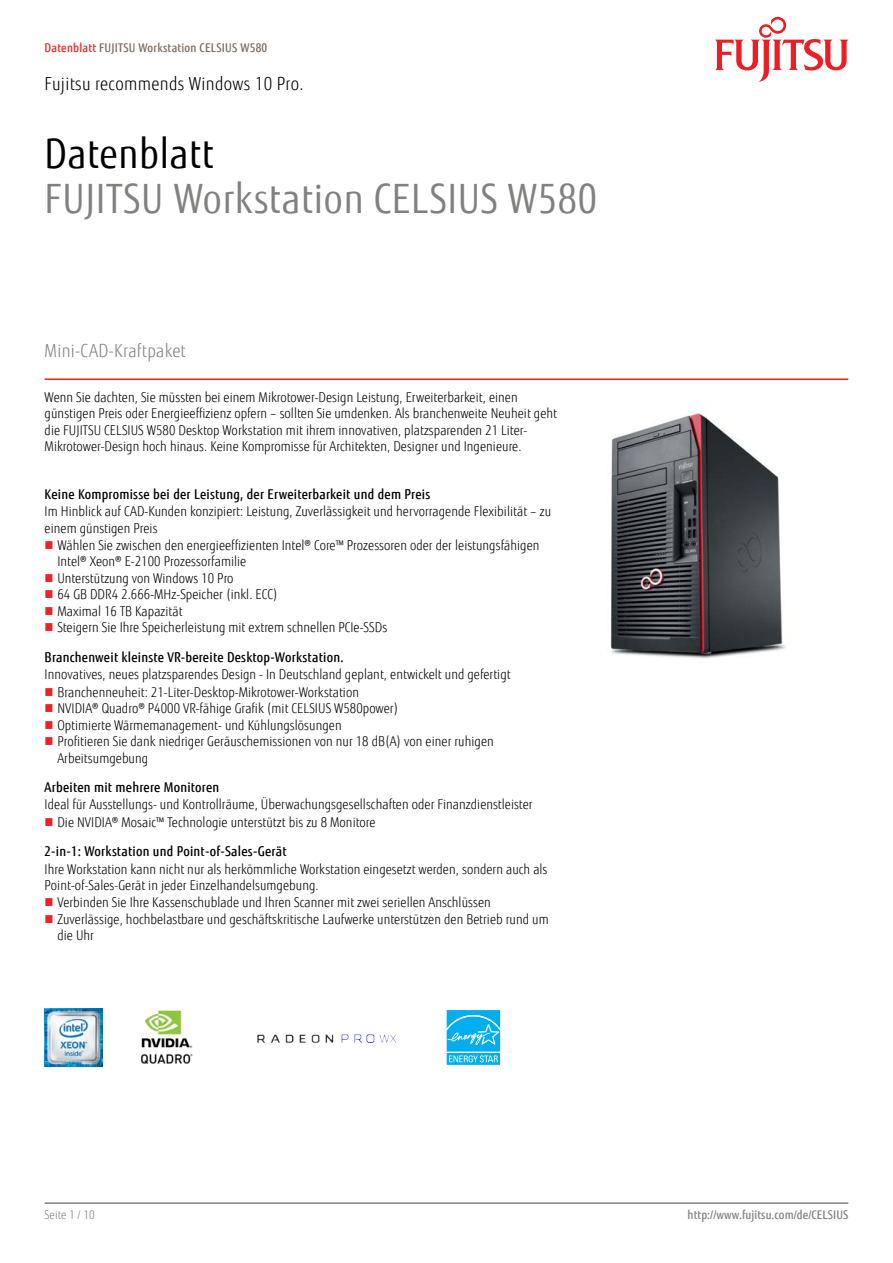
<style>
.page{position:relative;width:893px;height:1263px;background:#fff}
.page>*{position:absolute;margin:0;border:0;box-sizing:border-box;transform-origin:0 0}
.t1{font:40.5px "Fujitsu Sans";letter-spacing:.02em;color:#818280;scale:.9 1}
.t2{font:40.5px "Fujitsu Sans";letter-spacing:.02em;color:#000;scale:.9 1}
.t3{font:300 18px "Fujitsu Sans";letter-spacing:.02em;color:#000;scale:.9 1}
.t4{font:300 18px "Fujitsu Sans";letter-spacing:.02em;color:#818280;scale:.9 1}
.t5{font:300 13.5px/16.5px "Fujitsu Sans";letter-spacing:.005em;color:#000;scale:.9 1}
.t6{font:500 13.5px "Fujitsu Sans";letter-spacing:.02em;color:#000;scale:.9 1}
.t7{font:500 12px "Fujitsu Sans";letter-spacing:.02em;color:#79695e;scale:.9 1}
.t8{font:500 12px "Fujitsu Sans";letter-spacing:.005em;color:#818280;scale:.9 1}
.t9{font:300 12px "Fujitsu Sans";letter-spacing:.005em;color:#818280;scale:.9 1}
.s1{color:#e92425}
</style>
<div class="page">
<hr style="left:45px;top:1202px;width:803px;height:2px;background:#818280">
<hr style="left:45px;top:378px;width:803px;height:2px;background:#ed1d24">
<svg style="left:715px;top:17px;width:133px;height:65px"></svg>
<img style="left:610px;top:411px;width:175px;height:247px">
<img style="left:45px;top:1009px;width:57px;height:57px">
<img style="left:141px;top:1010px;width:52px;height:54px">
<img style="left:257px;top:1034px;width:140px;height:9px">
<svg style="left:446px;top:1010px;width:55px;height:55px;background:#32bdf1"></svg>
<p class="t7" style="left:45px;top:40px;width:249px"><span class="s1">Datenblatt</span> FUJITSU Workstation CELSIUS W580</p>
<h2 class="t3" style="left:45px;top:73px;width:289px">Fujitsu recommends Windows 10 Pro.</h2>
<h1 class="t2" style="left:45px;top:130px;width:189px">Datenblatt</h1>
<h1 class="t1" style="left:45px;top:175px;width:615px">FUJITSU Workstation CELSIUS W580</h1>
<h2 class="t4" style="left:45px;top:340px;width:158px">Mini-CAD-Kraftpaket</h2>
<p class="t5" style="left:45px;top:389px;width:571px">Wenn Sie dachten, Sie müssten bei einem Mikrotower-Design Leistung, Erweiterbarkeit, einen günstigen Preis oder Energieeffizienz opfern – sollten Sie umdenken. Als branchenweite Neuheit geht die FUJITSU CELSIUS W580 Desktop Workstation mit ihrem innovativen, platzsparenden 21 Liter-Mikrotower-Design hoch hinaus. Keine Kompromisse für Architekten, Designer und Ingenieure.</p>
<p class="t6" style="left:45px;top:486px;width:430px">Keine Kompromisse bei der Leistung, der Erweiterbarkeit und dem Preis</p>
<p class="t5" style="left:45px;top:503px;width:564px">Im Hinblick auf CAD-Kunden konzipiert: Leistung, Zuverlässigkeit und hervorragende Flexibilität – zu einem günstigen Preis</p>
<p class="t5" style="left:57px;top:537px;width:537px">Wählen Sie zwischen den energieeffizienten Intel® Core™ Prozessoren oder der leistungsfähigen Intel® Xeon® E-2100 Prozessorfamilie<br>Unterstützung von Windows 10 Pro<br>64 GB DDR4 2.666-MHz-Speicher (inkl. ECC)<br>Maximal 16 TB Kapazität<br>Steigern Sie Ihre Speicherleistung mit extrem schnellen PCIe-SSDs</p>
<p class="t6" style="left:45px;top:649px;width:334px">Branchenweit kleinste VR-bereite Desktop-Workstation.</p>
<p class="t5" style="left:57px;top:666px;width:505px;text-indent:-13px">Innovatives, neues platzsparendes Design - In Deutschland geplant, entwickelt und gefertigt Branchenneuheit: 21-Liter-Desktop-Mikrotower-Workstation<br>NVIDIA® Quadro® P4000 VR-fähige Grafik (mit CELSIUS W580power)<br>Optimierte Wärmemanagement- und Kühlungslösungen<br>Profitieren Sie dank niedriger Geräuschemissionen von nur 18 dB(A) von einer ruhigen Arbeitsumgebung</p>
<p class="t6" style="left:45px;top:779px;width:196px">Arbeiten mit mehrere Monitoren</p>
<p class="t5" style="left:57px;top:796px;width:529px;line-height:17.1px;text-indent:-13px">Ideal für Ausstellungs- und Kontrollräume, Überwachungsgesellschaften oder Finanzdienstleister<br>Die NVIDIA® Mosaic™ Technologie unterstützt bis zu 8 Monitore</p>
<p class="t6" style="left:45px;top:843px;width:270px">2-in-1: Workstation und Point-of-Sales-Gerät</p>
<p class="t5" style="left:45px;top:861px;width:560px">Ihre Workstation kann nicht nur als herkömmliche Workstation eingesetzt werden, sondern auch als</p>
<p class="t5" style="left:45px;top:877px;width:306px">Point-of-Sales-Gerät in jeder Einzelhandelsumgebung.</p>
<p class="t5" style="left:57px;top:894px;width:483px">Verbinden Sie Ihre Kassenschublade und Ihren Scanner mit zwei seriellen Anschlüssen</p>
<p class="t5" style="left:57px;top:911px;width:547px">Zuverlässige, hochbelastbare und geschäftskritische Laufwerke unterstützen den Betrieb rund um</p>
<p class="t5" style="left:57px;top:927px;width:42px">die Uhr</p>
<p class="t9" style="left:45px;top:1208px;width:57px">Seite 1 / 10</p>
<p class="t8" style="left:688px;top:1208px;width:180px">http://www.fujitsu.com/de/CELSIUS</p>
</div>
